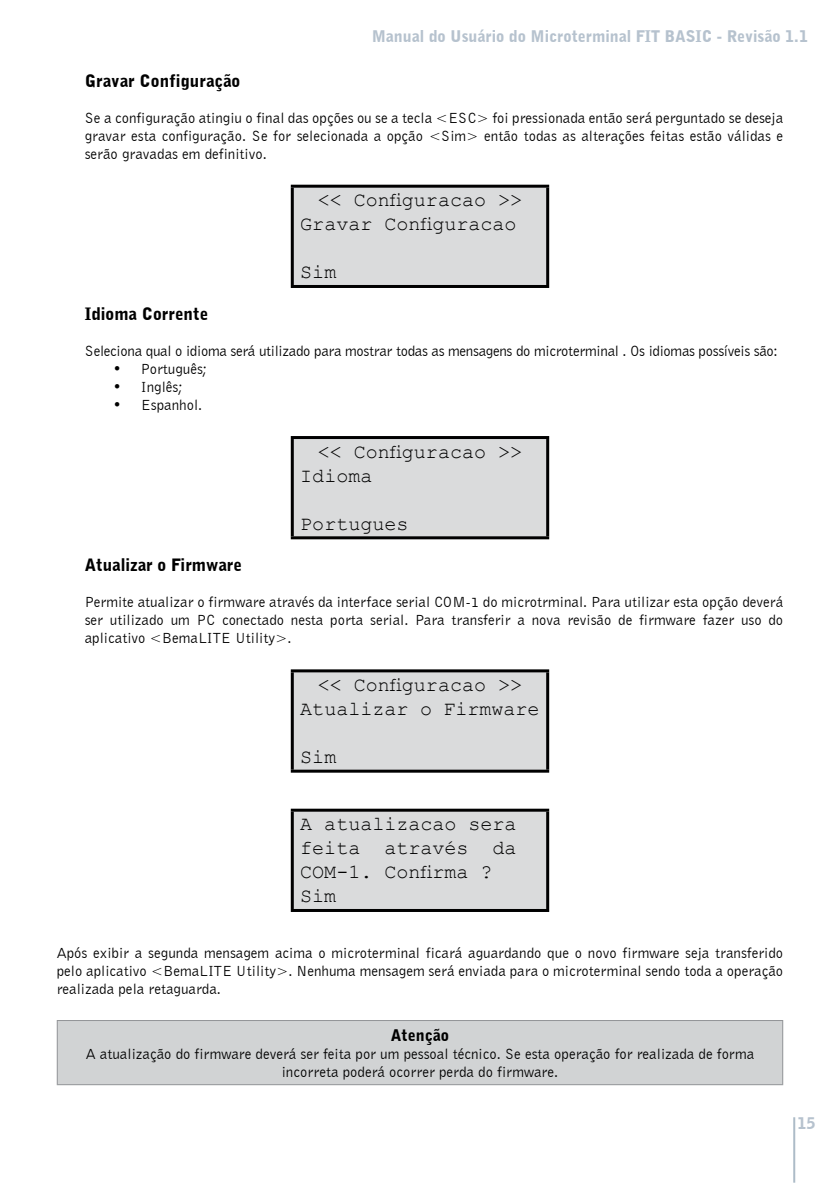
<style>
.page{position:relative;width:840px;height:1191px;background:#fff}
.page>*{position:absolute;margin:0;border:0;box-sizing:border-box;transform-origin:0 0}
.t1{font:20px/24px "Courier New";color:#000}
.t2{font:900 17px "Bell Gothic BT";color:#000}
.t3{font:900 16px "Bell Gothic BT";color:#b6c2ce}
.t4{font:900 16px "Bell Gothic BT";color:#000}
.t5{font:15px/18px "Bell Gothic BT";color:#000;text-align:justify}
.t6{font:15px "Bell Gothic BT";letter-spacing:-.02em;color:#000}
</style>
<div class="page">
<hr style="left:792px;top:1117px;width:2px;height:65px;background:#adbcc8">
<div style="left:292px;top:186px;width:255px;height:100px;background:#dadbdc"></div>
<hr style="left:290px;top:185px;width:259px;height:3px;background:#000">
<hr style="left:290px;top:188px;width:3px;height:97px;background:#000">
<hr style="left:546px;top:188px;width:3px;height:97px;background:#000">
<hr style="left:290px;top:285px;width:259px;height:3px;background:#000">
<div style="left:292px;top:437px;width:255px;height:101px;background:#dadbdc"></div>
<hr style="left:290px;top:436px;width:259px;height:3px;background:#000">
<hr style="left:290px;top:439px;width:3px;height:97px;background:#000">
<hr style="left:546px;top:439px;width:3px;height:97px;background:#000">
<hr style="left:290px;top:536px;width:259px;height:3px;background:#000">
<div style="left:292px;top:671px;width:255px;height:100px;background:#dadbdc"></div>
<hr style="left:290px;top:669px;width:259px;height:3px;background:#000">
<hr style="left:290px;top:672px;width:3px;height:97px;background:#000">
<hr style="left:546px;top:672px;width:3px;height:97px;background:#000">
<hr style="left:290px;top:769px;width:259px;height:3px;background:#000">
<div style="left:292px;top:810px;width:255px;height:100px;background:#dadbdc"></div>
<hr style="left:290px;top:808px;width:259px;height:3px;background:#000">
<hr style="left:290px;top:811px;width:3px;height:98px;background:#000">
<hr style="left:546px;top:811px;width:3px;height:98px;background:#000">
<hr style="left:290px;top:909px;width:259px;height:3px;background:#000">
<div style="left:57px;top:1020px;width:725px;height:64px;background:#d1d3d4"></div>
<hr style="left:57px;top:1020px;width:725px;height:1px;background:#939598">
<hr style="left:57px;top:1021px;width:1px;height:63px;background:#939598">
<hr style="left:781px;top:1021px;width:1px;height:63px;background:#939598">
<hr style="left:57px;top:1084px;width:725px;height:1px;background:#939598">
<p class="t3" style="left:371px;top:26px;width:437px">Manual do Usuário do Microterminal FIT BASIC - Revisão 1.1</p>
<p class="t2" style="left:85px;top:70px;width:157px">Gravar Configuração</p>
<p class="t5" style="left:85px;top:108px;width:699px">Se a configuração atingiu o final das opções ou se a tecla &lt;ESC&gt; foi pressionada então será perguntado se deseja gravar esta configuração. Se for selecionada a opção &lt;Sim&gt; então todas as alterações feitas estão válidas e serão gravadas em definitivo.</p>
<h1 class="t1" style="left:300px;top:187px;width:223px;text-align:right">&lt;&lt; Configuracao &gt;&gt;<br>Gravar Configuracao</h1>
<h1 class="t1" style="left:300px;top:259px;width:37px">Sim</h1>
<p class="t2" style="left:85px;top:303px;width:125px">Idioma Corrente</p>
<p class="t6" style="left:85px;top:342px;width:694px">Seleciona qual o idioma será utilizado para mostrar todas as mensagens do microterminal . Os idiomas possíveis são:</p>
<p class="t5" style="left:113px;top:359px;width:96px">• Português;</p>
<p class="t5" style="left:113px;top:377px;width:71px">• Inglês;</p>
<p class="t5" style="left:113px;top:395px;width:91px">• Espanhol.</p>
<h1 class="t1" style="left:300px;top:439px;width:223px;text-indent:18px">&lt;&lt; Configuracao &gt;&gt;<br>Idioma</h1>
<h1 class="t1" style="left:300px;top:511px;width:109px">Portugues</h1>
<p class="t2" style="left:85px;top:554px;width:159px">Atualizar o Firmware</p>
<p class="t5" style="left:85px;top:593px;width:699px">Permite atualizar o firmware através da interface serial COM-1 do microtrminal. Para utilizar esta opção deverá ser utilizado um PC conectado nesta porta serial. Para transferir a nova revisão de firmware fazer uso do aplicativo &lt;BemaLITE Utility&gt;.</p>
<h1 class="t1" style="left:300px;top:672px;width:241px;text-align:center">&lt;&lt; Configuracao &gt;&gt;<br>Atualizar o Firmware</h1>
<h1 class="t1" style="left:300px;top:744px;width:37px">Sim</h1>
<h1 class="t1" style="left:300px;top:811px;width:218px">A atualizacao sera feita através da<br>COM-1. Confirma ?<br>Sim</h1>
<p class="t5" style="left:57px;top:943px;width:727px">Após exibir a segunda mensagem acima o microterminal ficará aguardando que o novo firmware seja transferido pelo aplicativo &lt;BemaLITE Utility&gt;. Nenhuma mensagem será enviada para o microterminal sendo toda a operação realizada pela retaguarda.</p>
<p class="t4" style="left:391px;top:1025px;width:59px">Atenção</p>
<p class="t5" style="left:86px;top:1044px;width:669px;text-align:center">A atualização do firmware deverá ser feita por um pessoal técnico. Se esta operação for realizada de forma incorreta poderá ocorrer perda do firmware.</p>
<p class="t3" style="left:797px;top:1113px;width:19px">15</p>
</div>
